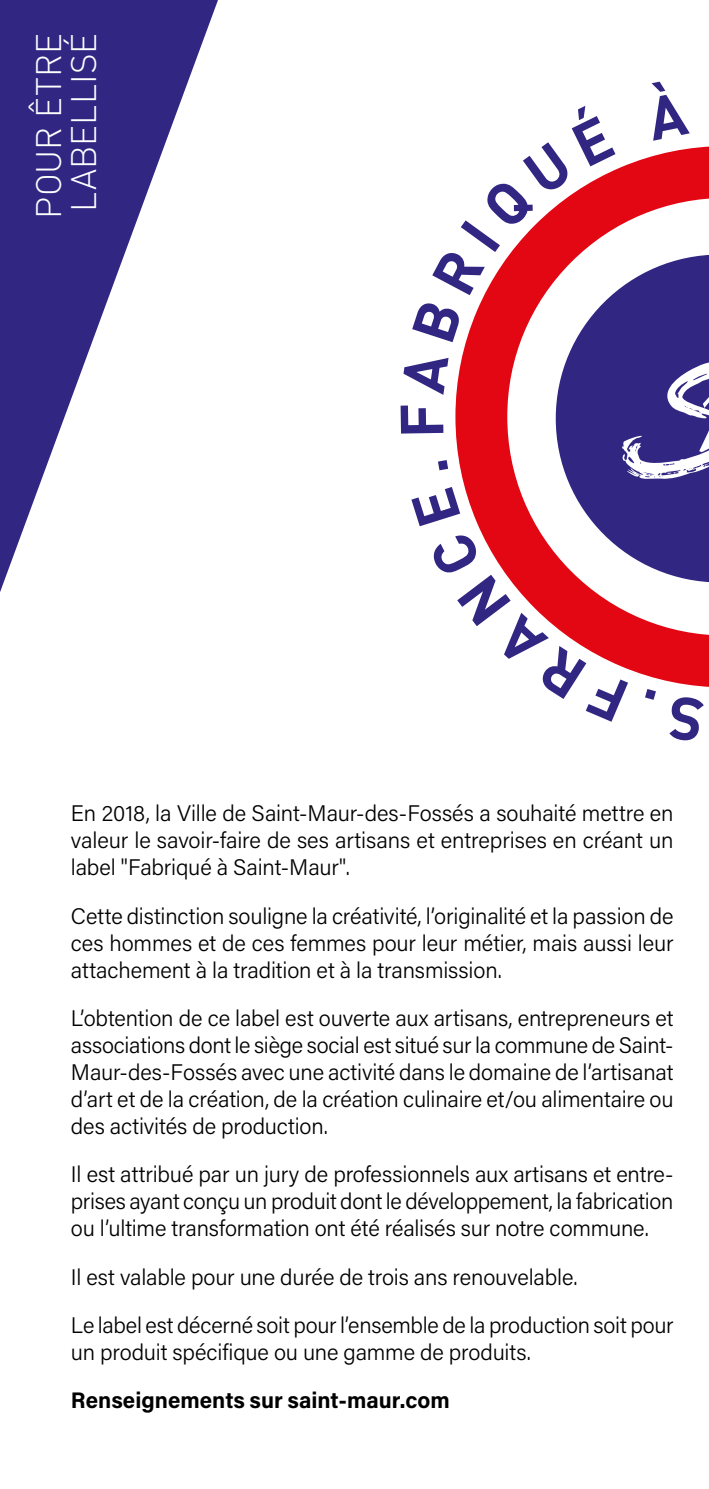
<style>
.page{position:relative;width:709px;height:1489px;background:#fff}
.page>*{position:absolute;margin:0;border:0;box-sizing:border-box;transform-origin:0 0}
.t1{font:300 35px/35px "DIN";letter-spacing:.005em;color:#fff}
.t2{font:300 22.5px/27px "Acumin Pro";letter-spacing:-.005em;color:#000;text-align:justify}
.t3{font:700 22.5px "Acumin Pro";color:#000}
</style>
<div class="page">
<svg style="left:455px;top:146px;width:254px;height:541px;fill:#e30613"></svg>
<svg style="left:0;top:0;width:218px;height:592px;fill:#312783"></svg>
<svg style="left:556px;top:254px;width:153px;height:328px;fill:#312783"></svg>
<svg style="left:621px;top:343px;width:88px;height:137px"></svg>
<svg style="left:400px;top:405px;width:43px;height:28px"></svg>
<svg style="left:403px;top:358px;width:45px;height:37px"></svg>
<svg style="left:412px;top:302px;width:48px;height:40px"></svg>
<svg style="left:432px;top:106px;width:183px;height:189px"></svg>
<svg style="left:651px;top:82px;width:38px;height:59px"></svg>
<svg style="left:669px;top:697px;width:34px;height:44px"></svg>
<svg style="left:645px;top:689px;width:11px;height:10px"></svg>
<svg style="left:433px;top:533px;width:195px;height:188px"></svg>
<svg style="left:411px;top:487px;width:49px;height:39px"></svg>
<svg style="left:438px;top:460px;width:10px;height:10px"></svg>
<h1 class="t1" style="left:31px;top:219px;width:188px;rotate:-90deg">POUR ÊTRE<br>LABELLISÉ</h1>
<p class="t2" style="left:71px;top:799px;width:604px">En 2018, la Ville de Saint-Maur-des-Fossés a souhaité mettre en valeur le savoir-faire de ses artisans et entreprises en créant un label "Fabriqué à Saint-Maur".</p>
<p class="t2" style="left:71px;top:901px;width:604px">Cette distinction souligne la créativité, l’originalité et la passion de ces hommes et de ces femmes pour leur métier, mais aussi leur attachement à la tradition et à la transmission.</p>
<p class="t2" style="left:71px;top:1003px;width:604px">L’obtention de ce label est ouverte aux artisans, entrepreneurs et associations dont le siège social est situé sur la commune de Saint-Maur-des-Fossés avec une activité dans le domaine de l’artisanat d’art et de la création, de la création culinaire et/ou alimentaire ou des activités de production.</p>
<p class="t2" style="left:71px;top:1159px;width:604px">Il est attribué par un jury de professionnels aux artisans et entre&shy;prises ayant conçu un produit dont le développement, la fabrication ou l’ultime transformation ont été réalisés sur notre commune.</p>
<p class="t2" style="left:71px;top:1251px;width:604px;line-height:48.2px">Il est valable pour une durée de trois ans renouvelable.<br>Le label est décerné soit pour l’ensemble de la production soit pour</p>
<p class="t2" style="left:71px;top:1337px;width:461px">un produit spécifique ou une gamme de produits.</p>
<p class="t3" style="left:71px;top:1384px;width:380px">Renseignements sur saint-maur.com</p>
</div>
